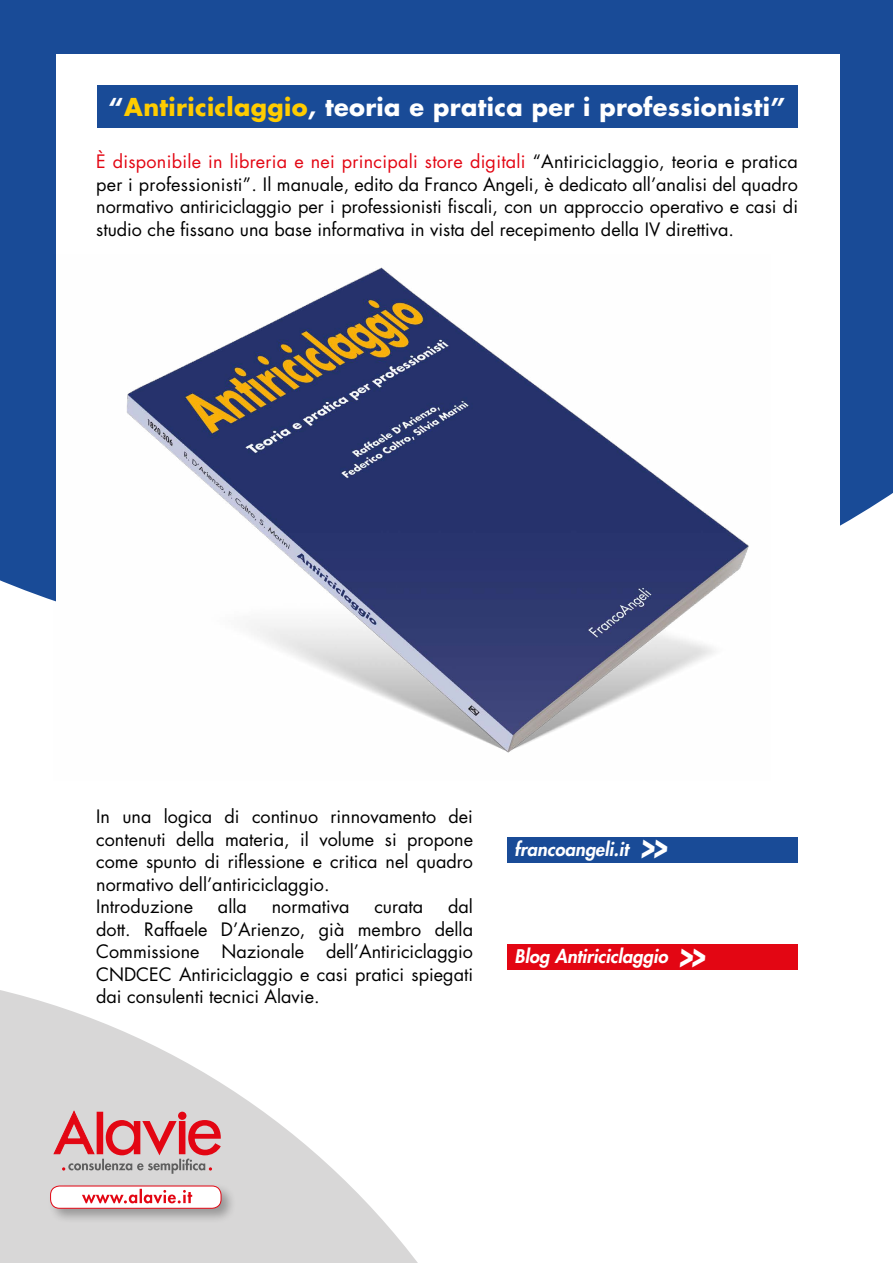
<style>
.page{position:relative;width:893px;height:1263px;background:#fff}
.page>*{position:absolute;margin:0;border:0;box-sizing:border-box;transform-origin:0 0}
.t1{font:700 24px "Futura Std";letter-spacing:.015em;color:#fff}
.t2{font:italic 800 18.3px "Futura Std";color:#fff}
.t3{font:18px/22.5px "Futura Std";color:#000;text-align:justify}
.s1{color:#fc0}
.s2{color:#e30613}
.s3{font-size:39px}
</style>
<div class="page">
<div style="left:0;top:0;width:893px;height:601px;background:#194b97"></div>
<svg style="left:0;top:990px;width:418px;height:273px;fill:#d8d7d7"></svg>
<div style="left:56px;top:54px;width:783px;height:733px;background:#fff"></div>
<div style="left:47px;top:1182px;width:189px;height:42px;background:#000;opacity:.3"></div>
<div style="left:51px;top:1186px;width:170px;height:22px;background:#fff;border-radius:9px"></div>
<div style="left:50px;top:1186px;width:171px;height:22px;border:1px solid #e30613;border-radius:9px"></div>
<svg style="left:82px;top:1189px;width:110px;height:14px"></svg>
<svg style="left:53px;top:1109px;width:168px;height:65px;background:#d49b9f"></svg>
<img style="left:54px;top:255px;width:695px;height:498px">
<div style="left:97px;top:85px;width:700px;height:43px;background:#194b97"></div>
<div style="left:507px;top:837px;width:290px;height:25px;background:#194b97"></div>
<div style="left:507px;top:944px;width:290px;height:26px;background:#e30613"></div>
<h1 class="t1" style="left:109px;top:91px;width:678px">“<span class="s1">Antiriciclaggio</span>, teoria e pratica per i professionisti”</h1>
<p class="t3" style="left:96px;top:150px;width:703px"><span class="s2">È disponibile in libreria e nei principali store digitali</span> “Antiriciclaggio, teoria e pratica per i professionisti”. Il manuale, edito da Franco Angeli, è dedicato all’analisi del quadro normativo antiriciclaggio per i professionisti fiscali, con un approccio operativo e casi di studio che fissano una base informativa in vista del recepimento della IV direttiva.</p>
<p class="t3" style="left:96px;top:805px;width:378px;text-align:left">In una logica di continuo rinnovamento dei contenuti della materia, il volume si propone come spunto di riflessione e critica nel quadro normativo dell’antiriciclaggio.<br>Introduzione</p>
<p class="t3" style="left:96px;top:895px;width:378px;text-indent:352px">dal dott. Raffaele D’Arienzo, già membro della Commissione Nazionale dell’Antiriciclaggio CNDCEC Antiriciclaggio e casi pratici spiegati dai consulenti tecnici Alavie.</p>
<p class="t3" style="left:218px;top:895px;width:30px">alla</p>
<p class="t3" style="left:272px;top:895px;width:79px">normativa</p>
<p class="t3" style="left:374px;top:895px;width:50px">curata</p>
<p class="t2" style="left:515px;top:838px;width:154px">francoangeli.it <span class="s3">&gt;&gt;</span></p>
<p class="t2" style="left:515px;top:945px;width:192px">Blog Antiriciclaggio <span class="s3">&gt;&gt;</span></p>
</div>
